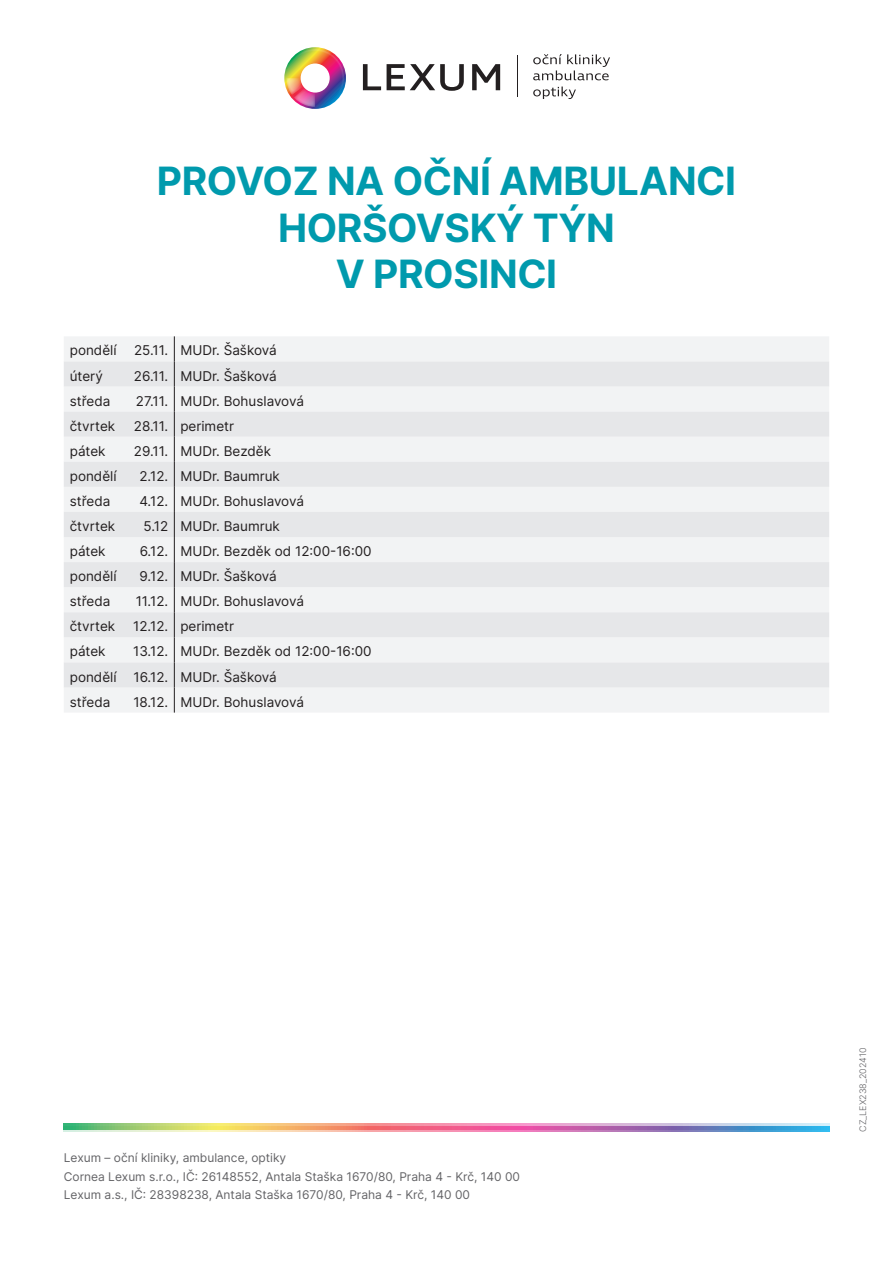
<style>
.page{position:relative;width:893px;height:1263px;background:#fff}
.page>*{position:absolute;margin:0;border:0;box-sizing:border-box;transform-origin:0 0}
.t1{font:700 39px/46.8px "Inter";letter-spacing:-.01em;color:#009aad;text-align:center}
.t2{font:13.5px "Inter";color:#231f20}
.t3{font:12px/18.6px "Inter";color:#636366}
.t4{font:300 9px "Inter";color:#636366}
</style>
<div class="page">
<svg style="left:64px;top:1123px;width:765px;height:3px"></svg>
<svg style="left:64px;top:1126px;width:765px;height:6px"></svg>
<img style="left:284px;top:47px;width:62px;height:62px">
<svg style="left:363px;top:64px;width:137px;height:27px"></svg>
<hr style="left:517px;top:55px;width:1px;height:42px;background:#231f20">
<svg style="left:533px;top:54px;width:77px;height:26px"></svg>
<svg style="left:533px;top:87px;width:43px;height:12px"></svg>
<div style="left:64px;top:336px;width:765px;height:377px;background:#f2f3f4"></div>
<svg style="left:64px;top:361px;width:765px;height:326px;fill:#e6e7e9"></svg>
<svg style="left:174px;top:336px;width:1px;height:377px"></svg>
<p class="t1" style="left:157px;top:156px;width:581px">PROVOZ NA OČNÍ AMBULANCI<br>HORŠOVSKÝ TÝN</p>
<p class="t1" style="left:336px;top:250px;width:223px">V PROSINCI</p>
<p class="t2" style="left:70px;top:341px;width:48px">pondělí</p>
<p class="t2" style="left:134px;top:341px;width:36px">25.11.</p>
<p class="t2" style="left:180px;top:341px;width:98px">MUDr. Šašková</p>
<p class="t2" style="left:70px;top:366px;width:35px">úterý</p>
<p class="t2" style="left:134px;top:366px;width:36px">26.11.</p>
<p class="t2" style="left:180px;top:366px;width:98px">MUDr. Šašková</p>
<p class="t2" style="left:70px;top:391px;width:42px">středa</p>
<p class="t2" style="left:136px;top:391px;width:34px">27.11.</p>
<p class="t2" style="left:180px;top:391px;width:125px">MUDr. Bohuslavová</p>
<p class="t2" style="left:70px;top:416px;width:47px">čtvrtek</p>
<p class="t2" style="left:134px;top:416px;width:36px">28.11.</p>
<p class="t2" style="left:180px;top:416px;width:55px">perimetr</p>
<p class="t2" style="left:70px;top:441px;width:37px">pátek</p>
<p class="t2" style="left:134px;top:441px;width:36px">29.11.</p>
<p class="t2" style="left:180px;top:441px;width:92px">MUDr. Bezděk</p>
<p class="t2" style="left:70px;top:466px;width:48px">pondělí</p>
<p class="t2" style="left:139px;top:466px;width:30px">2.12.</p>
<p class="t2" style="left:180px;top:466px;width:101px">MUDr. Baumruk</p>
<p class="t2" style="left:70px;top:491px;width:42px">středa</p>
<p class="t2" style="left:139px;top:491px;width:30px">4.12.</p>
<p class="t2" style="left:180px;top:491px;width:125px">MUDr. Bohuslavová</p>
<p class="t2" style="left:70px;top:516px;width:47px">čtvrtek</p>
<p class="t2" style="left:143px;top:516px;width:26px">5.12</p>
<p class="t2" style="left:180px;top:516px;width:101px">MUDr. Baumruk</p>
<p class="t2" style="left:70px;top:541px;width:37px">pátek</p>
<p class="t2" style="left:140px;top:541px;width:30px">6.12.</p>
<p class="t2" style="left:180px;top:541px;width:193px">MUDr. Bezděk od 12:00-16:00</p>
<p class="t2" style="left:70px;top:566px;width:48px">pondělí</p>
<p class="t2" style="left:140px;top:566px;width:30px">9.12.</p>
<p class="t2" style="left:180px;top:566px;width:98px">MUDr. Šašková</p>
<p class="t2" style="left:70px;top:591px;width:42px">středa</p>
<p class="t2" style="left:136px;top:591px;width:34px">11.12.</p>
<p class="t2" style="left:180px;top:591px;width:125px">MUDr. Bohuslavová</p>
<p class="t2" style="left:70px;top:617px;width:47px">čtvrtek</p>
<p class="t2" style="left:133px;top:617px;width:37px">12.12.</p>
<p class="t2" style="left:180px;top:617px;width:55px">perimetr</p>
<p class="t2" style="left:70px;top:642px;width:37px">pátek</p>
<p class="t2" style="left:133px;top:642px;width:37px">13.12.</p>
<p class="t2" style="left:180px;top:642px;width:193px">MUDr. Bezděk od 12:00-16:00</p>
<p class="t2" style="left:70px;top:667px;width:48px">pondělí</p>
<p class="t2" style="left:133px;top:667px;width:36px">16.12.</p>
<p class="t2" style="left:180px;top:667px;width:98px">MUDr. Šašková</p>
<p class="t2" style="left:70px;top:692px;width:42px">středa</p>
<p class="t2" style="left:133px;top:692px;width:36px">18.12.</p>
<p class="t2" style="left:180px;top:692px;width:125px">MUDr. Bohuslavová</p>
<p class="t3" style="left:64px;top:1148px;width:458px">Lexum – oční kliniky, ambulance, optiky<br>Cornea Lexum s.r.o., IČ: 26148552, Antala Staška 1670/80, Praha 4 - Krč, 140 00<br>Lexum a.s., IČ: 28398238, Antala Staška 1670/80, Praha 4 - Krč, 140 00</p>
<p class="t4" style="left:856px;top:1132px;width:86px;rotate:-90deg">CZ_LEX238_202410</p>
</div>
